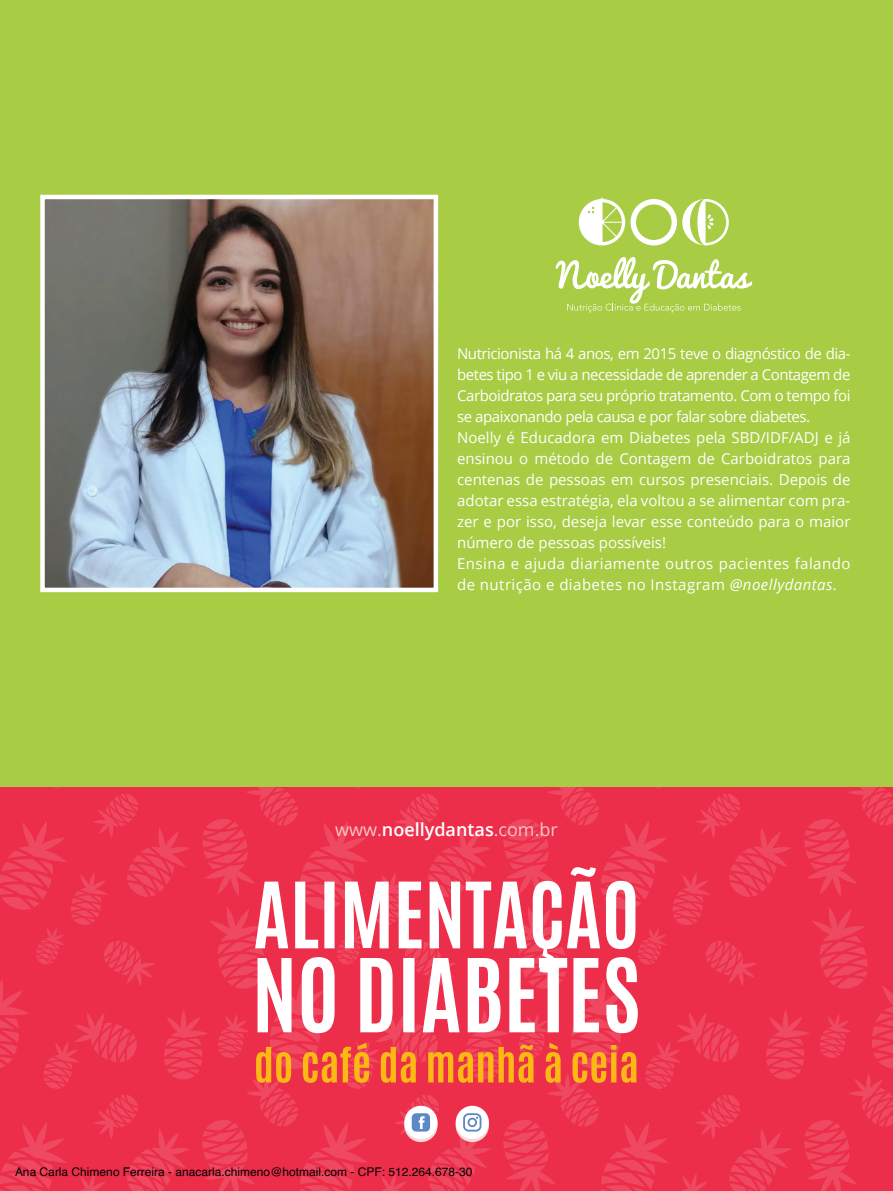
<style>
.page{position:relative;width:893px;height:1191px;background:#fff}
.page>*{position:absolute;margin:0;border:0;box-sizing:border-box;transform-origin:0 0}
.t1{font:600 18px "Open Sans";color:#fff}
.t2{font:15px/21px "Open Sans";color:#fff}
.t3{font:12px "Helvetica";color:#000}
.s1{font-style:italic}
.s2{font-weight:400;color:#f8c6c6}
</style>
<div class="page">
<svg style="left:0;top:787px;width:893px;height:404px;fill:#ed2e4b"></svg>
<div style="left:0;top:0;width:893px;height:787px;background:#a8cc44"></div>
<img style="left:45px;top:200px;width:388px;height:387px">
<div style="left:40px;top:195px;width:398px;height:397px;border:4px solid #fff"></div>
<svg style="left:579px;top:197px;width:150px;height:48px"></svg>
<svg style="left:555px;top:257px;width:197px;height:55px"></svg>
<svg style="left:256px;top:1042px;width:380px;height:40px"></svg>
<svg style="left:255px;top:867px;width:383px;height:166px"></svg>
<svg style="left:456px;top:1108px;width:33px;height:34px"></svg>
<div style="left:456px;top:1105px;width:33px;height:34px;background:#fff;border-radius:50%"></div>
<svg style="left:463px;top:1113px;width:18px;height:18px"></svg>
<svg style="left:404px;top:1108px;width:33px;height:34px"></svg>
<div style="left:404px;top:1105px;width:33px;height:34px;background:#fff;border-radius:50%"></div>
<svg style="left:412px;top:1113px;width:18px;height:18px"></svg>
<p class="t2" style="left:457px;top:342px;width:395px">Nutricionista há 4 anos, em 2015 teve o diagnóstico de dia&shy;betes tipo 1 e viu a necessidade de aprender a Contagem de Carboidratos para seu próprio tratamento. Com o tempo foi se apaixonando pela causa e por falar sobre diabetes.<br>Noelly é Educadora em Diabetes pela SBD/IDF/ADJ e já ensinou o método de Contagem de Carboidratos para centenas de pessoas em cursos presenciais. Depois de adotar essa estratégia, ela voltou a se alimentar com pra&shy;zer e por isso, deseja levar esse conteúdo para o maior número de pessoas possíveis!<br>Ensina e ajuda diariamente outros pacientes falando de nutrição e diabetes no Instagram <span class="s1">@noellydantas</span>.</p>
<p class="t1" style="left:335px;top:817px;width:224px"><span class="s2">www.</span>noellydantas<span class="s2">.com.br</span></p>
<p class="t3" style="left:15px;top:1167px;width:459px">Ana Carla Chimeno Ferreira - anacarla.chimeno@hotmail.com - CPF: 512.264.678-30</p>
</div>
